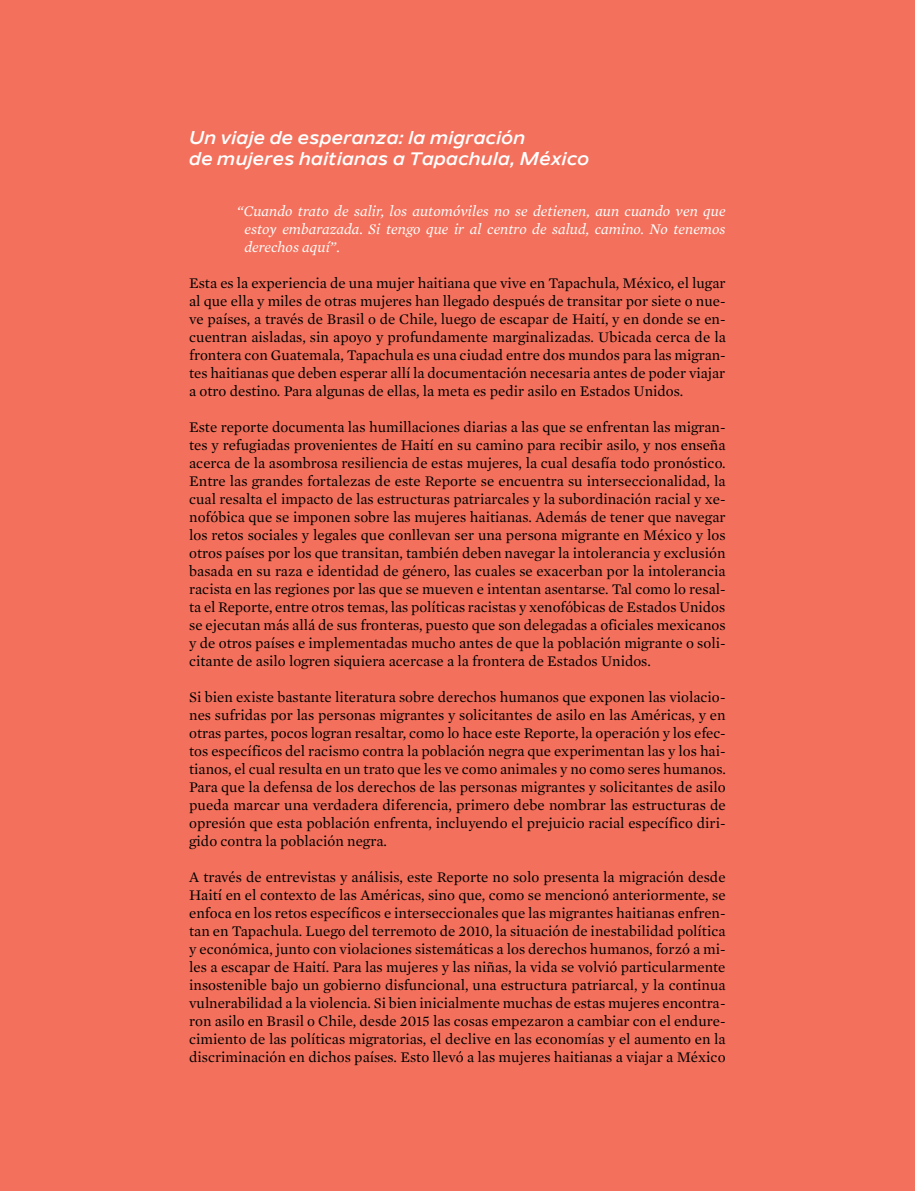
<style>
.page{position:relative;width:915px;height:1191px;background:#fff}
.page>*{position:absolute;margin:0;border:0;box-sizing:border-box;transform-origin:0 0}
.t1{font:italic 700 18px/21px "Nolan";letter-spacing:.025em;color:#fff}
.t2{font:15px/18px "Mercury Text G1 Roman";color:#000;text-align:justify}
.t3{font:italic 15px/18px "Mercury Text G1";color:#fff;text-align:justify}
</style>
<div class="page">
<div style="left:0;top:0;width:914px;height:1191px;background:#f3715c"></div>
<p class="t1" style="left:189px;top:128px;width:401px">Un viaje de esperanza: la migración<br>de mujeres haitianas a Tapachula, México</p>
<p class="t3" style="left:244px;top:202px;width:482px;text-indent:-7px">“Cuando trato de salir, los automóviles no se detienen, aun cuando ven que estoy embarazada. Si tengo que ir al centro de salud, camino. No tenemos derechos aquí”.</p>
<p class="t2" style="left:189px;top:274px;width:538px">Esta es la experiencia de una mujer haitiana que vive en Tapachula, México, el lugar al que ella y miles de otras mujeres han llegado después de transitar por siete o nue&shy;ve países, a través de Brasil o de Chile, luego de escapar de Haití, y en donde se en&shy;cuentran aisladas, sin apoyo y profundamente marginalizadas. Ubicada cerca de la frontera con Guatemala, Tapachula es una ciudad entre dos mundos para las migran&shy;tes haitianas que deben esperar allí la documentación necesaria antes de poder viajar a otro destino. Para algunas de ellas, la meta es pedir asilo en Estados Unidos.</p>
<p class="t2" style="left:189px;top:418px;width:538px">Este reporte documenta las humillaciones diarias a las que se enfrentan las migran&shy;tes y refugiadas provenientes de Haití en su camino para recibir asilo, y nos enseña acerca de la asombrosa resiliencia de estas mujeres, la cual desafía todo pronóstico.<br>Entre las grandes fortalezas de este Reporte se encuentra su interseccionalidad, la cual resalta el impacto de las estructuras patriarcales y la subordinación racial y xe&shy;nofóbica que se imponen sobre las mujeres haitianas. Además de tener que navegar los retos sociales y legales que conllevan ser una persona migrante en México y los otros países por los que transitan, también deben navegar la intolerancia y exclusión basada en su raza e identidad de género, las cuales se exacerban por la intolerancia racista en las regiones por las que se mueven e intentan asentarse. Tal como lo resal&shy;ta el Reporte, entre otros temas, las políticas racistas y xenofóbicas de Estados Unidos se ejecutan más allá de sus fronteras, puesto que son delegadas a oficiales mexicanos y de otros países e implementadas mucho antes de que la población migrante o soli&shy;citante de asilo logren siquiera acercase a la frontera de Estados Unidos.</p>
<p class="t2" style="left:189px;top:688px;width:538px">Si bien existe bastante literatura sobre derechos humanos que exponen las violacio&shy;nes sufridas por las personas migrantes y solicitantes de asilo en las Américas, y en otras partes, pocos logran resaltar, como lo hace este Reporte, la operación y los efec&shy;tos específicos del racismo contra la población negra que experimentan las y los hai&shy;tianos, el cual resulta en un trato que les ve como animales y no como seres humanos.<br>Para que la defensa de los derechos de las personas migrantes y solicitantes de asilo pueda marcar una verdadera diferencia, primero debe nombrar las estructuras de opresión que esta población enfrenta, incluyendo el prejuicio racial específico diri&shy;gido contra la población negra.</p>
<p class="t2" style="left:189px;top:868px;width:538px">A través de entrevistas y análisis, este Reporte no solo presenta la migración desde Haití en el contexto de las Américas, sino que, como se mencionó anteriormente, se enfoca en los retos específicos e interseccionales que las migrantes haitianas enfren&shy;tan en Tapachula. Luego del terremoto de 2010, la situación de inestabilidad política y económica, junto con violaciones sistemáticas a los derechos humanos, forzó a mi&shy;les a escapar de Haití. Para las mujeres y las niñas, la vida se volvió particularmente insostenible bajo un gobierno disfuncional, una estructura patriarcal, y la continua vulnerabilidad a la violencia. Si bien inicialmente muchas de estas mujeres encontra&shy;ron asilo en Brasil o Chile, desde 2015 las cosas empezaron a cambiar con el endure&shy;cimiento de las políticas migratorias, el declive en las economías y el aumento en la discriminación en dichos países. Esto llevó a las mujeres haitianas a viajar a México</p>
</div>
